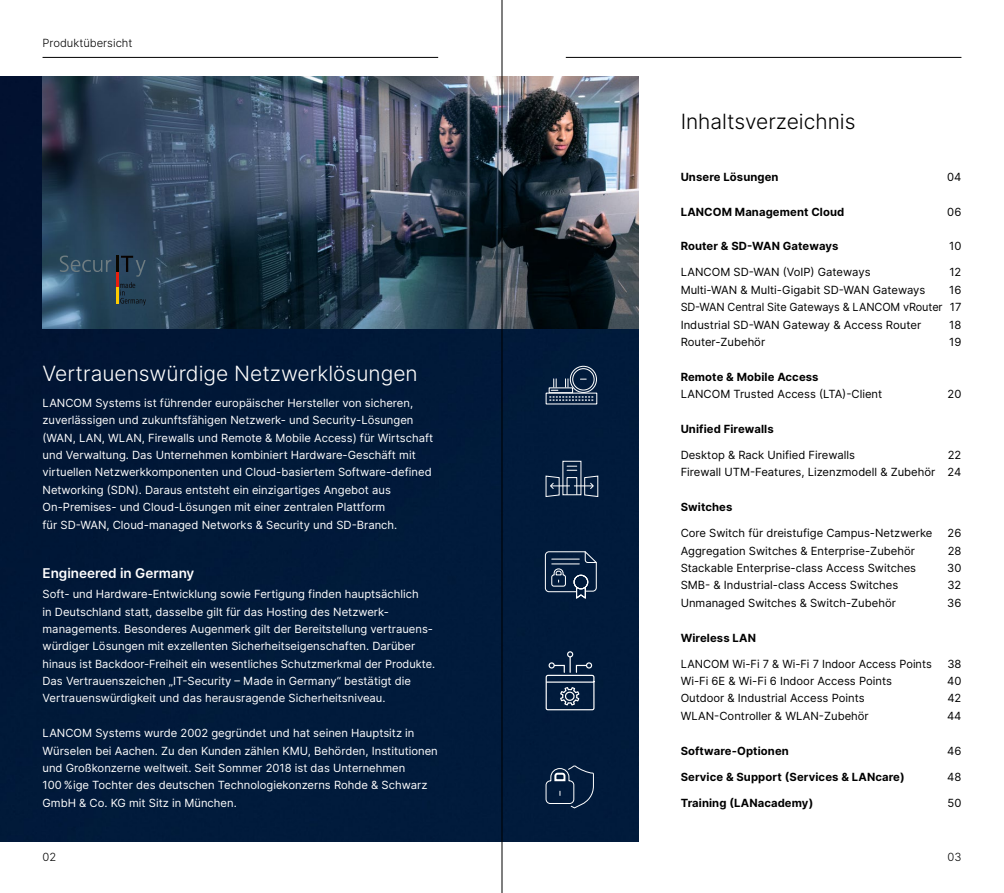
<style>
.page{position:relative;width:1004px;height:893px;background:#fff}
.page>*{position:absolute;margin:0;border:0;box-sizing:border-box;transform-origin:0 0}
.t1{font:300 21px "Inter";color:#fff}
.t2{font:300 21px "Inter";color:#000}
.t3{font:600 13.5px "Inter";color:#fff}
.t4{font:11.25px/17.4px "Inter";color:#fff}
.t5{font:11.25px/17.4px "Inter";color:#000;text-align:justify}
.t6{font:700 11.25px "Inter";letter-spacing:.01em;color:#000}
.t7{font:300 11.25px "Inter";color:#000}
.t8{font:condensed 8.4px "Frutiger Next LT";color:#080200;scale:.96 1}
.s1{font-size:8.1px}
.s2{font-size:8.25px}
</style>
<div class="page">
<div style="left:0;top:77px;width:638px;height:765px;background:#011a3a"></div>
<img style="left:43px;top:77px;width:595px;height:252px">
<svg style="left:545px;top:764px;width:49px;height:45px;background:#1d3451"></svg>
<div style="left:548px;top:387px;width:25px;height:6px;border:1px solid #fff"></div>
<div style="left:570px;top:366px;width:27px;height:27px;border:1px solid #fff;border-radius:50%"></div>
<div style="left:572px;top:368px;width:22px;height:23px;border:1px solid #fff;border-radius:50%"></div>
<svg style="left:550px;top:379px;width:43px;height:22px"></svg>
<svg style="left:545px;top:651px;width:50px;height:60px;background:#2a3f5b"></svg>
<svg style="left:544px;top:550px;width:53px;height:50px;background:#283e5a"></svg>
<div style="left:562px;top:461px;width:19px;height:34px;border:1px solid #fff"></div>
<svg style="left:545px;top:466px;width:53px;height:32px;background:#2e435e"></svg>
<svg style="left:60px;top:256px;width:86px;height:49px;background:#314b5d"></svg>
<hr style="left:43px;top:57px;width:395px;height:1px;background:#000">
<hr style="left:566px;top:57px;width:395px;height:1px;background:#000">
<hr style="left:501px;top:0;width:1px;height:893px;background:#000">
<p class="t7" style="left:43px;top:35px;width:91px">Produktübersicht</p>
<p class="t8" style="left:120px;top:280px;width:18px">m<span class="s1">a</span> <span class="s2">e</span></p>
<h1 class="t1" style="left:43px;top:358px;width:376px">Vertrauenswürdige Netzwerklösungen</h1>
<p class="t4" style="left:43px;top:394px;width:392px">LANCOM Systems ist führender europäischer Hersteller von sicheren, zuverlässigen und zukunftsfähigen Netzwerk- und Security-Lösungen (WAN, LAN, WLAN, Firewalls und Remote &amp; Mobile Access) für Wirtschaft und Verwaltung. Das Unternehmen kombiniert Hardware-Geschäft mit virtuellen Netzwerkkomponenten und Cloud-basiertem Software-defined Networking (SDN). Daraus entsteht ein einzigartiges Angebot aus On-Premises- und Cloud-Lösungen mit einer zentralen Plattform<br>für SD-WAN, Cloud-managed Networks &amp; Security und SD-Branch.</p>
<p class="t3" style="left:43px;top:563px;width:153px">Engineered in Germany</p>
<p class="t4" style="left:43px;top:585px;width:394px">Soft- und Hardware-Entwicklung sowie Fertigung finden hauptsächlich<br>in Deutschland statt, dasselbe gilt für das Hosting des Netzwerk&shy;managements. Besonderes Augenmerk gilt der Bereitstellung vertrauens&shy;würdiger Lösungen mit exzellenten Sicherheitseigenschaften. Darüber hinaus ist Backdoor-Freiheit ein wesentliches Schutzmerkmal der Produkte.<br>Das Vertrauenszeichen „IT-Security – Made in Germany“ bestätigt die Vertrauenswürdigkeit und das herausragende Sicherheitsniveau.</p>
<p class="t4" style="left:43px;top:724px;width:397px">LANCOM Systems wurde 2002 gegründet und hat seinen Hauptsitz in Würselen bei Aachen. Zu den Kunden zählen KMU, Behörden, Institutionen und Großkonzerne weltweit. Seit Sommer 2018 ist das Unternehmen<br>100 %ige Tochter des deutschen Technologiekonzerns Rohde &amp; Schwarz GmbH &amp; Co. KG mit Sitz in München.</p>
<h1 class="t2" style="left:680px;top:106px;width:176px">Inhaltsverzeichnis</h1>
<p class="t6" style="left:680px;top:168px;width:99px">Unsere Lösungen</p>
<p class="t5" style="left:947px;top:168px;width:16px">04</p>
<p class="t6" style="left:680px;top:203px;width:165px">LANCOM Management Cloud</p>
<p class="t5" style="left:947px;top:203px;width:16px">06</p>
<p class="t6" style="left:680px;top:238px;width:159px">Router &amp; SD-WAN Gateways</p>
<p class="t5" style="left:949px;top:237px;width:14px">10</p>
<p class="t5" style="left:680px;top:263px;width:191px">LANCOM SD-WAN (VoIP) Gateways</p>
<p class="t5" style="left:949px;top:263px;width:14px">12</p>
<p class="t5" style="left:680px;top:281px;width:246px">Multi-WAN &amp; Multi-Gigabit SD-WAN Gateways</p>
<p class="t5" style="left:680px;top:281px;width:282px;text-indent:268px">16<br>SD-WAN Central Site Gateways &amp; LANCOM vRouter 17<br>Industrial SD-WAN Gateway &amp; Access Router</p>
<p class="t5" style="left:949px;top:316px;width:14px">18</p>
<p class="t5" style="left:680px;top:333px;width:86px">Router-Zubehör</p>
<p class="t5" style="left:949px;top:333px;width:14px">19</p>
<p class="t6" style="left:680px;top:368px;width:139px">Remote &amp; Mobile Access</p>
<p class="t5" style="left:680px;top:385px;width:203px">LANCOM Trusted Access (LTA)-Client</p>
<p class="t5" style="left:947px;top:385px;width:15px">20</p>
<p class="t6" style="left:680px;top:420px;width:95px">Unified Firewalls</p>
<p class="t5" style="left:680px;top:446px;width:176px">Desktop &amp; Rack Unified Firewalls</p>
<p class="t5" style="left:680px;top:446px;width:282px;text-align:right">22<br>Firewall UTM-Features, Lizenzmodell &amp; Zubehör 24</p>
<p class="t6" style="left:680px;top:499px;width:53px">Switches</p>
<p class="t5" style="left:680px;top:524px;width:253px">Core Switch für dreistufige Campus-Netzwerke</p>
<p class="t5" style="left:947px;top:524px;width:15px">26</p>
<p class="t5" style="left:680px;top:542px;width:236px">Aggregation Switches &amp; Enterprise-Zubehör</p>
<p class="t5" style="left:947px;top:542px;width:15px">28</p>
<p class="t5" style="left:680px;top:559px;width:237px">Stackable Enterprise-class Access Switches</p>
<p class="t5" style="left:947px;top:559px;width:16px">30</p>
<p class="t5" style="left:680px;top:576px;width:219px">SMB- &amp; Industrial-class Access Switches</p>
<p class="t5" style="left:947px;top:576px;width:15px">32</p>
<p class="t5" style="left:680px;top:594px;width:217px">Unmanaged Switches &amp; Switch-Zubehör</p>
<p class="t5" style="left:947px;top:594px;width:16px">36</p>
<p class="t6" style="left:680px;top:629px;width:77px">Wireless LAN</p>
<p class="t5" style="left:680px;top:655px;width:252px">LANCOM Wi-Fi 7 &amp; Wi-Fi 7 Indoor Access Points</p>
<p class="t5" style="left:947px;top:655px;width:16px">38</p>
<p class="t5" style="left:680px;top:672px;width:213px">Wi-Fi 6E &amp; Wi-Fi 6 Indoor Access Points</p>
<p class="t5" style="left:947px;top:672px;width:16px">40</p>
<p class="t5" style="left:680px;top:689px;width:185px">Outdoor &amp; Industrial Access Points</p>
<p class="t5" style="left:947px;top:689px;width:16px">42</p>
<p class="t5" style="left:680px;top:707px;width:190px">WLAN-Controller &amp; WLAN-Zubehör</p>
<p class="t5" style="left:946px;top:707px;width:16px">44</p>
<p class="t6" style="left:680px;top:742px;width:110px">Software-Optionen</p>
<p class="t5" style="left:947px;top:742px;width:16px">46</p>
<p class="t6" style="left:680px;top:768px;width:225px">Service &amp; Support (Services &amp; LANcare)</p>
<p class="t5" style="left:947px;top:768px;width:16px">48</p>
<p class="t6" style="left:680px;top:794px;width:134px">Training (LANacademy)</p>
<p class="t5" style="left:947px;top:794px;width:15px">50</p>
<p class="t7" style="left:43px;top:849px;width:15px">02</p>
<p class="t7" style="left:947px;top:849px;width:15px">03</p>
</div>
